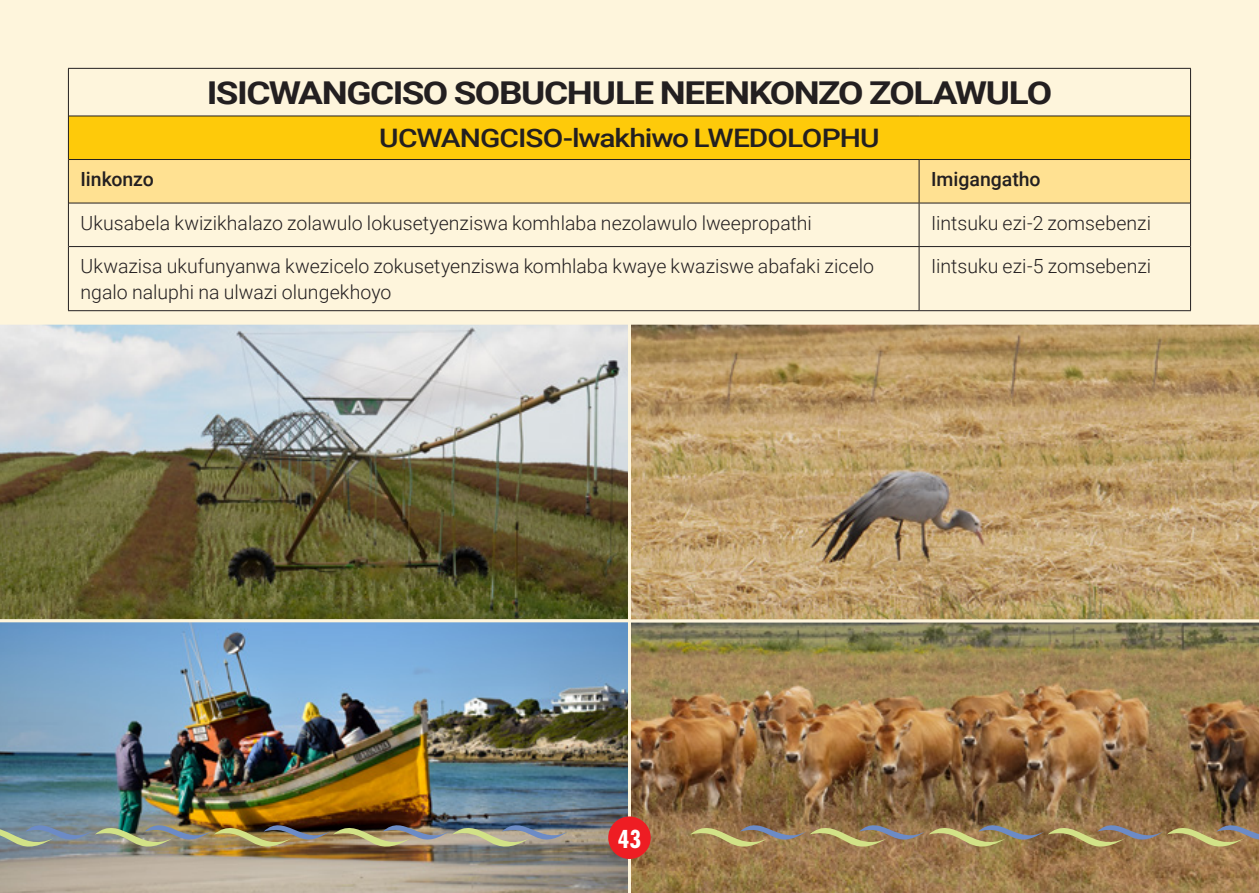
<style>
.page{position:relative;width:1259px;height:893px;background:#fef5dc}
.page>*{position:absolute;margin:0;border:0;box-sizing:border-box;transform-origin:0 0}
.Table_Section_Head{font:700 31.5px "Roboto";letter-spacing:-.04em;color:#231f20;scale:1.17 1}
.Table_Head{font:500 25.5px "Roboto";letter-spacing:-.035em;color:#231f20;scale:1.17 1}
.t1{font:700 condensed 24px "Futura Std";color:#fff}
.Table_Body{font:300 19.5px/25.5px "Roboto";color:#231f20}
.Table_Subhead{font:500 19.5px "Roboto";color:#231f20}
</style>
<div class="page">
<div style="left:68px;top:116px;width:1122px;height:43px;background:#feca0a"></div>
<div style="left:69px;top:160px;width:1121px;height:43px;background:#ffe192"></div>
<hr style="left:68px;top:68px;width:851px;height:1px;background:#231f20">
<hr style="left:919px;top:68px;width:272px;height:1px;background:#231f20">
<hr style="left:69px;top:115px;width:850px;height:1px;background:#231f20">
<hr style="left:919px;top:115px;width:271px;height:1px;background:#231f20">
<hr style="left:69px;top:159px;width:850px;height:1px;background:#231f20">
<hr style="left:919px;top:159px;width:271px;height:1px;background:#231f20">
<hr style="left:69px;top:203px;width:850px;height:1px;background:#231f20">
<hr style="left:919px;top:203px;width:271px;height:1px;background:#231f20">
<hr style="left:69px;top:246px;width:850px;height:1px;background:#231f20">
<hr style="left:919px;top:246px;width:271px;height:1px;background:#231f20">
<hr style="left:68px;top:69px;width:1px;height:47px;background:#231f20">
<hr style="left:1190px;top:69px;width:1px;height:47px;background:#231f20">
<hr style="left:68px;top:116px;width:1px;height:43px;background:#231f20">
<hr style="left:1190px;top:116px;width:1px;height:43px;background:#231f20">
<hr style="left:68px;top:159px;width:1px;height:44px;background:#231f20">
<hr style="left:918px;top:160px;width:1px;height:43px;background:#231f20">
<hr style="left:1190px;top:159px;width:1px;height:44px;background:#231f20">
<hr style="left:68px;top:203px;width:1px;height:44px;background:#231f20">
<hr style="left:918px;top:203px;width:1px;height:43px;background:#231f20">
<hr style="left:1190px;top:203px;width:1px;height:44px;background:#231f20">
<hr style="left:68px;top:247px;width:1px;height:63px;background:#231f20">
<hr style="left:918px;top:247px;width:1px;height:63px;background:#231f20">
<hr style="left:1190px;top:247px;width:1px;height:63px;background:#231f20">
<hr style="left:68px;top:310px;width:851px;height:1px;background:#231f20">
<hr style="left:919px;top:310px;width:272px;height:1px;background:#231f20">
<img style="left:631px;top:622px;width:628px;height:271px">
<svg style="left:0;top:324px;width:628px;height:295px;background:#8e8d77"></svg>
<img style="left:0;top:619px;width:628px;height:274px">
<svg style="left:631px;top:324px;width:628px;height:296px;background:#ba9b6a"></svg>
<img style="left:0;top:812px;width:568px;height:50px">
<svg style="left:690px;top:812px;width:569px;height:50px;background:#987b51"></svg>
<div style="left:608px;top:816px;width:43px;height:43px;background:#ee1d23;border-radius:50%"></div>
<p class="Table_Section_Head" style="left:207px;top:71px;width:724px">ISICWANGCISO SOBUCHULE NEENKONZO ZOLAWULO</p>
<p class="Table_Head" style="left:379px;top:120px;width:429px">UCWANGCISO-lwakhiwo LWEDOLOPHU</p>
<p class="Table_Subhead" style="left:80px;top:166px;width:75px">Iinkonzo</p>
<p class="Table_Subhead" style="left:931px;top:166px;width:111px">Imigangatho</p>
<p class="Table_Body" style="left:80px;top:209px;width:733px">Ukusabela kwizikhalazo zolawulo lokusetyenziswa komhlaba nezolawulo lweepropathi</p>
<p class="Table_Body" style="left:931px;top:209px;width:221px">Iintsuku ezi-2 zomsebenzi</p>
<p class="Table_Body" style="left:80px;top:253px;width:795px">Ukwazisa ukufunyanwa kwezicelo zokusetyenziswa komhlaba kwaye kwaziswe abafaki zicelo ngalo naluphi na ulwazi olungekhoyo</p>
<p class="Table_Body" style="left:931px;top:253px;width:222px">Iintsuku ezi-5 zomsebenzi</p>
<p class="t1" style="left:618px;top:824px;width:25px">43</p>
</div>
